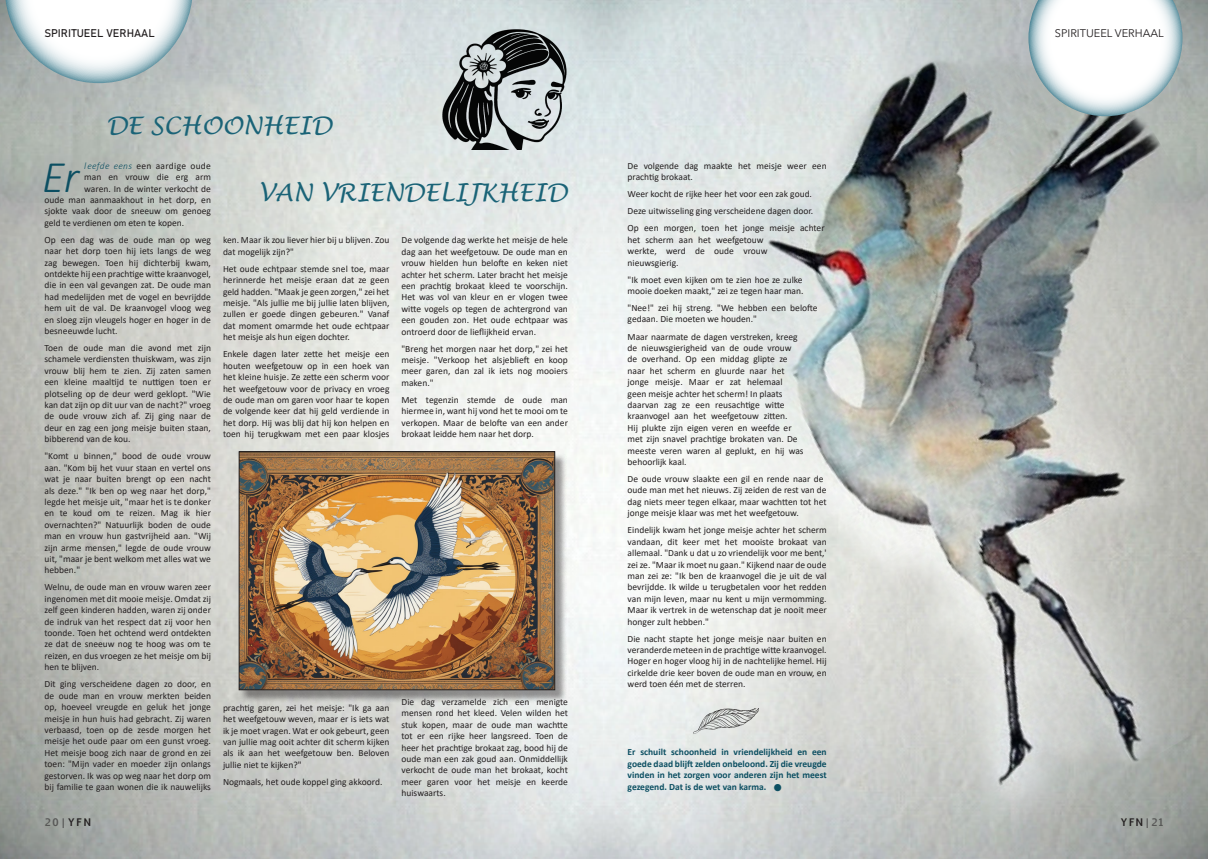
<style>
.page{position:relative;width:1208px;height:859px;background:#fff}
.page>*{position:absolute;margin:0;border:0;box-sizing:border-box;transform-origin:0 0}
.t1{font:italic 300 45.4px "Calibri";color:#0c4f62}
.Introductie{font:italic 24px "Lucida Handwriting";color:#1a6377}
.t2{font:11px "Bahnschrift";color:#231f20}
.t3{font:11px "Avenir Next LT Pro";color:#231f20}
.t4{font:700 10px "Euphemia UCAS";color:#575756}
.t5{font:700 10px "Euphemia UCAS";color:#231f20}
.t6{font:9.5px/11.4px "Calibri";color:#231f20;text-align:justify}
.t7{font:700 9.5px/11.4px "Calibri";color:#0c4f62;text-align:justify}
.t8{font:9.5px "Calibri";letter-spacing:.03em;color:#231f20}
.s1{font-weight:300;font-style:italic;color:#0c4f62}
.s2{font-size:20px}
.s3{color:#231f20}
.s4{color:#575756}
</style>
<div class="page">
<div style="left:239px;top:453px;width:328px;height:251px;background:#231f20;opacity:.47"></div>
<img style="left:241px;top:453px;width:312px;height:235px">
<div style="left:239px;top:451px;width:316px;height:239px;border:1px solid #231f20"></div>
<img style="left:439px;top:21px;width:125px;height:129px">
<img style="left:564px;top:0;width:644px;height:859px">
<svg style="left:1028px;top:0;width:154px;height:116px"></svg>
<svg style="left:6px;top:0;width:186px;height:83px"></svg>
<p class="t2" style="left:45px;top:25px;width:112px">SPIRITUEEL VERHAAL</p>
<p class="t3" style="left:1055px;top:26px;width:110px">SPIRITUEEL VERHAAL</p>
<p class="Introductie" style="left:106px;top:111px;width:227px">DE SCHOONHEID</p>
<p class="t1" style="left:42px;top:148px;width:39px">Er</p>
<p class="t8" style="left:84px;top:159px;width:128px"><span class="s1">leefde eens</span> een aardige oude</p>
<p class="t6" style="left:84px;top:171px;width:128px">man en vrouw die erg arm</p>
<p class="t6" style="left:84px;top:182px;width:128px">waren. In de winter verkocht de</p>
<p class="t6" style="left:45px;top:194px;width:168px">oude man aanmaakhout in het dorp, en</p>
<p class="t6" style="left:45px;top:205px;width:168px">sjokte vaak door de sneeuw om genoeg</p>
<p class="t6" style="left:45px;top:217px;width:141px">geld te verdienen om eten te kopen.</p>
<p class="t6" style="left:45px;top:234px;width:168px">Op een dag was de oude man op weg naar het dorp toen hij iets langs de weg zag bewegen. Toen hij dichterbij kwam, ontdekte hij een prachtige witte kraanvogel, die in een val gevangen zat. De oude man had medelijden met de vogel en bevrijdde hem uit de val. De kraanvogel vloog weg en sloeg zijn vleugels hoger en hoger in de besneeuwde lucht.</p>
<p class="t6" style="left:45px;top:342px;width:168px">Toen de oude man die avond met zijn schamele verdiensten thuiskwam, was zijn vrouw blij hem te zien. Zij zaten samen een kleine maaltijd te nuttigen toen er plotseling op de deur werd geklopt. "Wie kan dat zijn op dit uur van de nacht?" vroeg de oude vrouw zich af. Zij ging naar de deur en zag een jong meisje buiten staan, bibberend van de kou.</p>
<p class="t6" style="left:45px;top:450px;width:168px">"Komt u binnen," bood de oude vrouw aan. "Kom bij het vuur staan en vertel ons wat je naar buiten brengt op een nacht als deze." "Ik ben op weg naar het dorp," legde het meisje uit, "maar het is te donker en te koud om te reizen. Mag ik hier overnachten?" Natuurlijk boden de oude man en vrouw hun gastvrijheid aan. "Wij zijn arme mensen," legde de oude vrouw uit, "maar je bent welkom met alles wat we hebben."</p>
<p class="t6" style="left:45px;top:581px;width:168px">Welnu, de oude man en vrouw waren zeer ingenomen met dit mooie meisje. Omdat zij zelf geen kinderen hadden, waren zij onder de indruk van het respect dat zij voor hen toonde. Toen het ochtend werd ontdekten ze dat de sneeuw nog te hoog was om te reizen, en dus vroegen ze het meisje om bij hen te blijven.</p>
<p class="t6" style="left:45px;top:678px;width:168px">Dit ging verscheidene dagen zo door, en de oude man en vrouw merkten beiden op, hoeveel vreugde en geluk het jonge meisje in hun huis had gebracht. Zij waren verbaasd, toen op de zesde morgen het meisje het oude paar om een gunst vroeg.<br>Het meisje boog zich naar de grond en zei toen: "Mijn vader en moeder zijn onlangs gestorven. Ik was op weg naar het dorp om bij familie te gaan wonen die ik nauwelijks</p>
<p class="Introductie" style="left:259px;top:178px;width:310px">VAN VRIENDELIJKHEID</p>
<p class="t6" style="left:223px;top:234px;width:168px">ken. Maar ik zou liever hier bij u blijven. Zou dat mogelijk zijn?"</p>
<p class="t6" style="left:223px;top:263px;width:168px">Het oude echtpaar stemde snel toe, maar herinnerde het meisje eraan dat ze geen geld hadden. "Maak je geen zorgen," zei het meisje. "Als jullie me bij jullie laten blijven, zullen er goede dingen gebeuren." Vanaf dat moment omarmde het oude echtpaar het meisje als hun eigen dochter.</p>
<p class="t6" style="left:223px;top:348px;width:168px">Enkele dagen later zette het meisje een houten weefgetouw op in een hoek van het kleine huisje. Ze zette een scherm voor het weefgetouw voor de privacy en vroeg de oude man om garen voor haar te kopen de volgende keer dat hij geld verdiende in het dorp. Hij was blij dat hij kon helpen en toen hij terugkwam met een paar klosjes</p>
<p class="t6" style="left:401px;top:234px;width:168px">De volgende dag werkte het meisje de hele dag aan het weefgetouw. De oude man en vrouw hielden hun belofte en keken niet achter het scherm. Later bracht het meisje een prachtig brokaat kleed te voorschijn.<br>Het was vol van kleur en er vlogen twee witte vogels op tegen de achtergrond van een gouden zon. Het oude echtpaar was ontroerd door de lieflijkheid ervan.</p>
<p class="t6" style="left:401px;top:343px;width:168px">"Breng het morgen naar het dorp," zei het meisje. "Verkoop het alsjeblieft en koop meer garen, dan zal ik iets nog mooiers maken."</p>
<p class="t6" style="left:401px;top:394px;width:168px">Met tegenzin stemde de oude man hiermee in, want hij vond het te mooi om te verkopen. Maar de belofte van een ander brokaat leidde hem naar het dorp.</p>
<p class="t6" style="left:223px;top:702px;width:168px">prachtig garen, zei het meisje: "Ik ga aan het weefgetouw weven, maar er is iets wat ik je moet vragen. Wat er ook gebeurt, geen van jullie mag ooit achter dit scherm kijken als ik aan het weefgetouw ben. Beloven jullie niet te kijken?"</p>
<p class="t6" style="left:223px;top:776px;width:161px">Nogmaals, het oude koppel ging akkoord.</p>
<p class="t6" style="left:401px;top:696px;width:168px">Die dag verzamelde zich een menigte mensen rond het kleed. Velen wilden het stuk kopen, maar de oude man wachtte tot er een rijke heer langsreed. Toen de heer het prachtige brokaat zag, bood hij de oude man een zak goud aan. Onmiddellijk verkocht de oude man het brokaat, kocht meer garen voor het meisje en keerde huiswaarts.</p>
<p class="t6" style="left:627px;top:160px;width:201px">De volgende dag maakte het meisje weer een prachtig brokaat.</p>
<p class="t6" style="left:627px;top:188px;width:186px">Weer kocht de rijke heer het voor een zak goud.</p>
<p class="t6" style="left:627px;top:205px;width:187px">Deze uitwisseling ging verscheidene dagen door.</p>
<p class="t6" style="left:627px;top:222px;width:199px;text-align:left">Op een morgen, toen het jonge meisje achter het scherm aan het weefgetouw<br>werkte, werd de oude vrouw<br>nieuwsgierig.</p>
<p class="t6" style="left:627px;top:273px;width:177px">"Ik moet even kijken om te zien hoe ze zulke mooie doeken maakt," zei ze tegen haar man.</p>
<p class="t6" style="left:627px;top:302px;width:192px">"Nee!" zei hij streng. "We hebben een belofte gedaan. Die moeten we houden."</p>
<p class="t6" style="left:627px;top:330px;width:177px;text-align:left">Maar naarmate de dagen verstreken, kreeg de nieuwsgierigheid van de oude vrouw de overhand. Op een middag glipte ze naar het scherm en gluurde naar het jonge meisje. Maar er zat helemaal geen meisje achter het scherm! In plaats daarvan zag ze een reusachtige witte kraanvogel aan het weefgetouw zitten.<br>Hij plukte zijn eigen veren en weefde er met zijn snavel prachtige brokaten van. De meeste veren waren al geplukt, en hij was behoorlijk kaal.</p>
<p class="t6" style="left:627px;top:473px;width:201px;text-align:left">De oude vrouw slaakte een gil en rende naar de oude man met het nieuws. Zij zeiden de rest van de dag niets meer tegen elkaar, maar wachtten tot het jonge meisje klaar was met het weefgetouw.</p>
<p class="t6" style="left:627px;top:524px;width:201px">Eindelijk kwam het jonge meisje achter het scherm vandaan, dit keer met het mooiste brokaat van allemaal. "Dank u dat u zo vriendelijk voor me bent,' zei ze. "Maar ik moet nu gaan." Kijkend naar de oude man zei ze: "Ik ben de kraanvogel die je uit de val bevrijdde. Ik wilde u terugbetalen voor het redden van mijn leven, maar nu kent u mijn vermomming.<br>Maar ik vertrek in de wetenschap dat je nooit meer honger zult hebben."</p>
<p class="t6" style="left:627px;top:632px;width:201px">Die nacht stapte het jonge meisje naar buiten en veranderde meteen in de prachtige witte kraanvogel.<br>Hoger en hoger vloog hij in de nachtelijke hemel. Hij cirkelde drie keer boven de oude man en vrouw, en werd toen één met de sterren.</p>
<p class="t7" style="left:627px;top:746px;width:201px">Er schuilt schoonheid in vriendelijkheid en een goede daad blijft zelden onbeloond. Zij die vreugde vinden in het zorgen voor anderen zijn het meest gezegend. Dat is de wet van karma. <span class="s2">•</span></p>
<p class="t4" style="left:45px;top:815px;width:48px">20|<span class="s3">YFN</span></p>
<p class="t5" style="left:1121px;top:815px;width:44px">YFN<span class="s4">|21</span></p>
</div>
